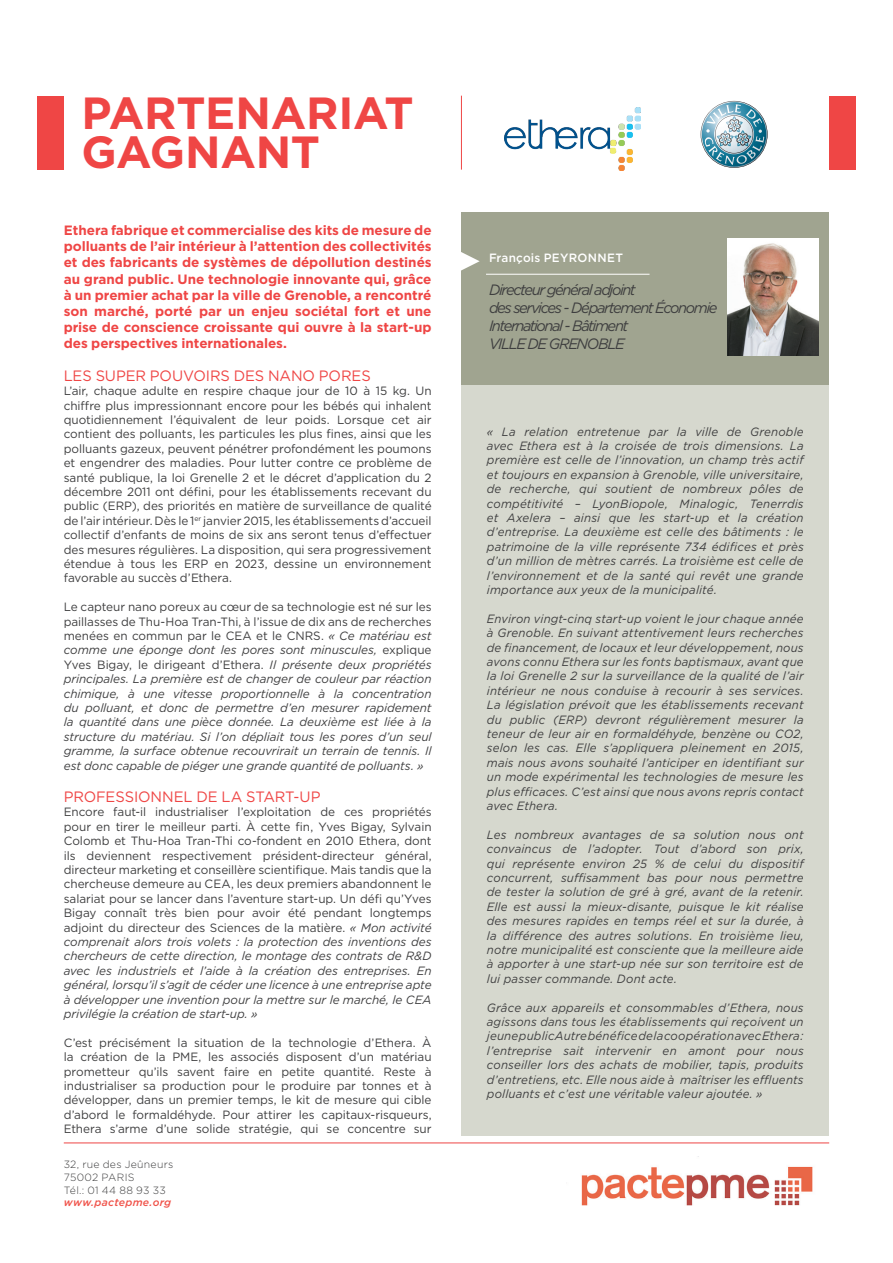
<style>
.page{position:relative;width:893px;height:1263px;background:#fff}
.page>*{position:absolute;margin:0;border:0;box-sizing:border-box;transform-origin:0 0}
.t1{font:700 45px/39px "Gotham";letter-spacing:-.01em;color:#ef4645}
.t2{font:italic 15px/18px "Gotham";letter-spacing:-.095em;color:#3e3e3f}
.t3{font:15px "Gotham";letter-spacing:-.005em;color:#ef4645}
.t4{font:700 13.5px/16.2px "Gotham";letter-spacing:-.005em;color:#ef4645;text-align:justify}
.t5{font:italic 12px/14.4px "Gotham";letter-spacing:.01em;color:#3e3e3f;text-align:justify;scale:.96 1}
.t6{font:12px/14.4px "Gotham";letter-spacing:-.005em;color:#3e3e3f;text-align:justify}
.t7{font:italic 12px/14.4px "Gotham";letter-spacing:.01em;color:#3e3e3f;text-align:justify}
.t8{font:500 12px "Gotham";letter-spacing:.02em;color:#fff}
.t9{font:300 10.5px/12.6px "Gotham";letter-spacing:.025em;color:#3e3e3f}
.t10{font:italic 500 10.5px "Gotham";letter-spacing:.025em;color:#f05249}
.s1{font-style:normal}
.s2{font-style:italic}
</style>
<div class="page">
<div style="left:461px;top:383px;width:368px;height:753px;background:#d6d8ce"></div>
<img style="left:581px;top:1156px;width:232px;height:50px">
<hr style="left:64px;top:1142px;width:765px;height:1px;background:#ef4645">
<div style="left:37px;top:96px;width:27px;height:74px;background:#ef4645"></div>
<div style="left:829px;top:96px;width:26px;height:74px;background:#ef4645"></div>
<svg style="left:701px;top:101px;width:67px;height:67px"></svg>
<img style="left:505px;top:107px;width:135px;height:64px">
<hr style="left:461px;top:96px;width:1px;height:74px;background:#ef4645">
<div style="left:461px;top:213px;width:368px;height:172px;background:#a0a490"></div>
<img style="left:727px;top:238px;width:91px;height:117px">
<hr style="left:486px;top:274px;width:163px;height:1px;background:#fff">
<svg style="left:461px;top:252px;width:19px;height:19px"></svg>
<h1 class="t1" style="left:82px;top:93px;width:334px">partenariat gagnant</h1>
<p class="t4" style="left:64px;top:222px;width:369px">Ethera fabrique et commercialise des kits de mesure de polluants de l’air intérieur à l’attention des collectivités et des fabricants de systèmes de dépollution destinés au grand public. Une technologie innovante qui, grâce à un premier achat par la ville de Grenoble, a rencontré son marché, porté par un enjeu sociétal fort et une prise de conscience croissante qui ouvre à la start-up des perspectives internationales.</p>
<p class="t3" style="left:64px;top:366px;width:309px">LES SUPER POUVOIRS DES NANO PORES</p>
<p class="t6" style="left:64px;top:383px;width:369px">L’air, chaque adulte en respire chaque jour de 10 à 15 kg. Un chiffre plus impressionnant encore pour les bébés qui inhalent quotidiennement l’équivalent de leur poids. Lorsque cet air contient des polluants, les particules les plus fines, ainsi que les polluants gazeux, peuvent pénétrer profondément les poumons et engendrer des maladies. Pour lutter contre ce problème de santé publique, la loi Grenelle 2 et le décret d’application du 2 décembre 2011 ont défini, pour les établissements recevant du public (ERP), des priorités en matière de surveillance de qualité de l’air intérieur. Dès le 1<sup>er</sup> janvier 2015, les établissements d’accueil collectif d’enfants de moins de six ans seront tenus d’effectuer des mesures régulières. La disposition, qui sera progressivement étendue à tous les ERP en 2023, dessine un environnement favorable au succès d’Ethera.</p>
<p class="t7" style="left:64px;top:599px;width:369px"><span class="s1">Le capteur nano poreux au cœur de sa technologie est né sur les paillasses de Thu-Hoa Tran-Thi, à l’issue de dix ans de recherches menées en commun par le CEA et le CNRS.</span> « Ce matériau est comme une éponge dont les pores sont minuscules, <span class="s1">explique Yves Bigay, le dirigeant d’Ethera.</span> Il présente deux propriétés principales. La première est de changer de couleur par réaction chimique, à une vitesse proportionnelle à la concentration du polluant, et donc de permettre d’en mesurer rapidement la quantité dans une pièce donnée. La deuxième est liée à la structure du matériau. Si l’on dépliait tous les pores d’un seul gramme, la surface obtenue recouvrirait un terrain de tennis. Il est donc capable de piéger une grande quantité de polluants. »</p>
<p class="t3" style="left:64px;top:787px;width:258px">PROFESSIONNEL DE LA START-UP</p>
<p class="t6" style="left:64px;top:805px;width:369px">Encore faut-il industrialiser l’exploitation de ces propriétés pour en tirer le meilleur parti. À cette fin, Yves Bigay, Sylvain Colomb et Thu-Hoa Tran-Thi co-fondent en 2010 Ethera, dont ils deviennent respectivement président-directeur général, directeur marketing et conseillère scientifique. Mais tandis que la chercheuse demeure au CEA, les deux premiers abandonnent le salariat pour se lancer dans l’aventure start-up. Un défi qu’Yves Bigay connaît très bien pour avoir été pendant longtemps adjoint du directeur des Sciences de la matière. <span class="s2">« Mon activité comprenait alors trois volets : la protection des inventions des chercheurs de cette direction, le montage des contrats de R&amp;D avec les industriels et l’aide à la création des entreprises. En général, lorsqu’il s’agit de céder une licence à une entreprise apte à développer une invention pour la mettre sur le marché, le CEA privilégie la création de start-up. »</span></p>
<p class="t6" style="left:64px;top:1035px;width:369px">C’est précisément la situation de la technologie d’Ethera. À la création de la PME, les associés disposent d’un matériau prometteur qu’ils savent faire en petite quantité. Reste à industrialiser sa production pour le produire par tonnes et à développer, dans un premier temps, le kit de mesure qui cible d’abord le formaldéhyde. Pour attirer les capitaux-risqueurs, Ethera s’arme d’une solide stratégie, qui se concentre sur</p>
<p class="t9" style="left:64px;top:1158px;width:111px">32, rue des Jeûneurs<br>75002 PARIS<br>Tél.: 01 44 88 93 33</p>
<p class="t10" style="left:64px;top:1196px;width:109px">www.pactepme.org</p>
<p class="t8" style="left:489px;top:250px;width:135px">François PEYRONNET</p>
<p class="t2" style="left:489px;top:280px;width:230px">Directeur général adjoint<br>des services - Département Économie<br>International - Bâtiment<br>VILLE DE GRENOBLE</p>
<p class="t5" style="left:487px;top:424px;width:332px">« La relation entretenue par la ville de Grenoble avec Ethera est à la croisée de trois dimensions. La première est celle de l’innovation, un champ très actif et toujours en expansion à Grenoble, ville universitaire, de recherche, qui soutient de nombreux pôles de compétitivité – LyonBiopole, Minalogic, Tenerrdis et Axelera – ainsi que les start-up et la création d’entreprise. La deuxième est celle des bâtiments : le patrimoine de la ville représente 734 édifices et près d’un million de mètres carrés. La troisième est celle de l’environnement et de la santé qui revêt une grande importance aux yeux de la municipalité.</p>
<p class="t5" style="left:487px;top:611px;width:331px">Environ vingt-cinq start-up voient le jour chaque année à Grenoble. En suivant attentivement leurs recherches de financement, de locaux et leur développement, nous avons connu Ethera sur les fonts baptismaux, avant que la loi Grenelle 2 sur la surveillance de la qualité de l’air intérieur ne nous conduise à recourir à ses services.<br>La législation prévoit que les établissements recevant du public (ERP) devront régulièrement mesurer la teneur de leur air en formaldéhyde, benzène ou CO2, selon les cas. Elle s’appliquera pleinement en 2015, mais nous avons souhaité l’anticiper en identifiant sur un mode expérimental les technologies de mesure les plus efficaces. C’est ainsi que nous avons repris contact avec Ethera.</p>
<p class="t5" style="left:487px;top:827px;width:331px">Les nombreux avantages de sa solution nous ont convaincus de l’adopter. Tout d’abord son prix, qui représente environ 25 % de celui du dispositif concurrent, suffisamment bas pour nous permettre de tester la solution de gré à gré, avant de la retenir.<br>Elle est aussi la mieux-disante, puisque le kit réalise des mesures rapides en temps réel et sur la durée, à la différence des autres solutions. En troisième lieu, notre municipalité est consciente que la meilleure aide à apporter à une start-up née sur son territoire est de lui passer commande. Dont acte.</p>
<p class="t5" style="left:487px;top:1000px;width:331px">Grâce aux appareils et consommables d’Ethera, nous agissons dans tous les établissements qui reçoivent un jeune publicAutre bénéfice de la coopération avec Ethera : l’entreprise sait intervenir en amont pour nous conseiller lors des achats de mobilier, tapis, produits d’entretiens, etc. Elle nous aide à maîtriser les effluents polluants et c’est une véritable valeur ajoutée. »</p>
</div>
